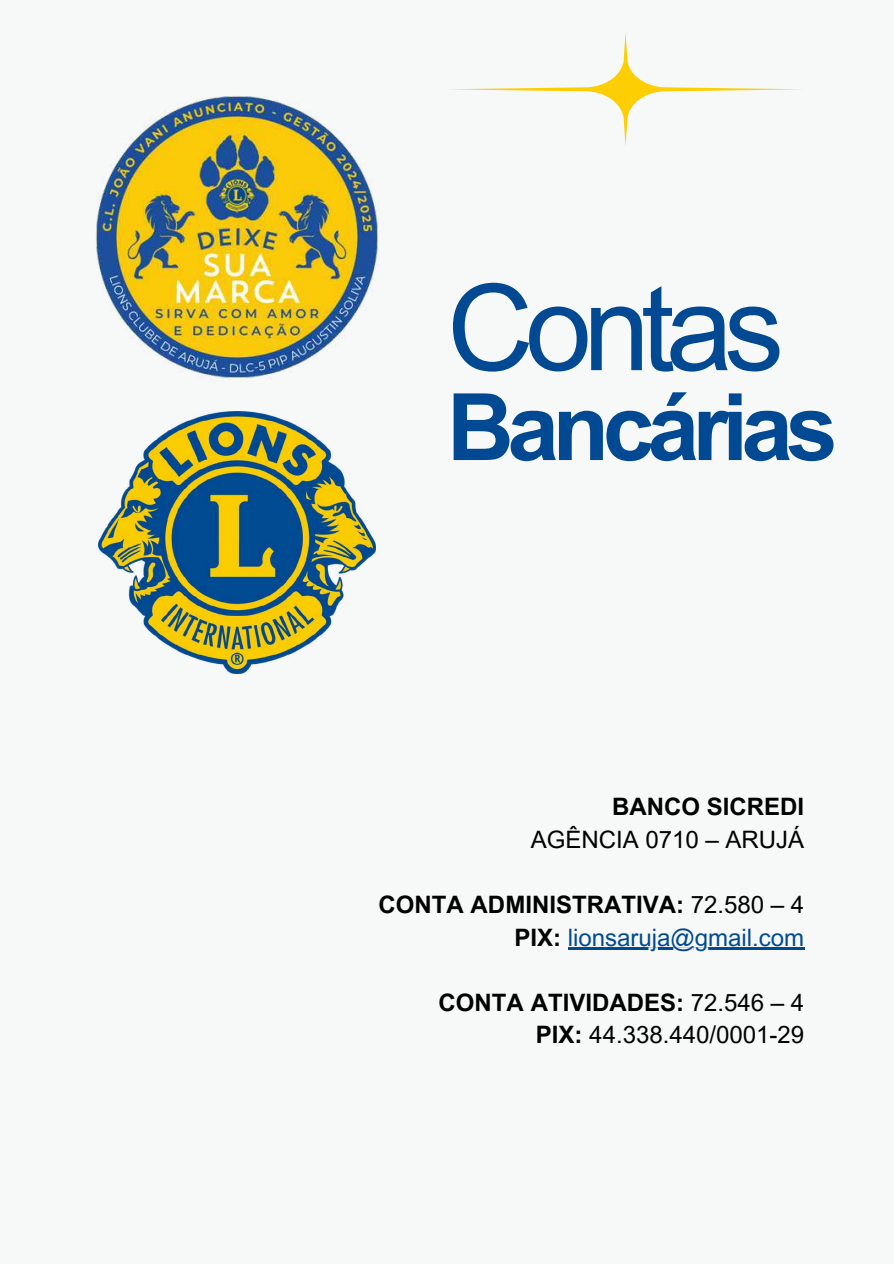
<style>
.page{position:relative;width:894px;height:1264px;background:#fff}
.page>*{position:absolute;margin:0;border:0;box-sizing:border-box;transform-origin:0 0}
.t1{font:120px "Arial MT Pro";letter-spacing:-.07em;color:#014a93}
.t2{font:700 93px "Arial MT Pro";letter-spacing:-.07em;color:#014a93}
.t3{font:700 24px/32.7px "Arial MT Pro";color:#000;text-align:right}
.t4{font:24px/32.7px "Arial MT Pro";color:#000;text-align:right}
.s1{font-weight:400}
.s2{font-weight:400;color:#014a93}
.s3{font-weight:700}
</style>
<div class="page">
<div style="left:0;top:0;width:893px;height:1263px;background:#f7f8f8"></div>
<svg style="left:448px;top:32px;width:355px;height:114px"></svg>
<img style="left:98px;top:411px;width:277px;height:263px">
<img style="left:96px;top:96px;width:283px;height:283px">
<hr style="left:567px;top:947px;width:237px;height:3px;background:#014a93">
<h1 class="t1" style="left:446px;top:283px;width:338px">Contas</h1>
<h2 class="t2" style="left:446px;top:392px;width:392px">Bancárias</h2>
<p class="t3" style="left:612px;top:793px;width:193px">BANCO SICREDI</p>
<p class="t4" style="left:530px;top:825px;width:275px">AGÊNCIA 0710 – ARUJÁ</p>
<p class="t3" style="left:378px;top:891px;width:427px">CONTA ADMINISTRATIVA: <span class="s1">72.580 – 4<br></span>PIX: <span class="s2">lionsaruja@gmail.com</span></p>
<p class="t4" style="left:438px;top:989px;width:367px"><span class="s3">CONTA ATIVIDADES:</span> 72.546 – 4<br><span class="s3">PIX:</span> 44.338.440/0001-29</p>
</div>
